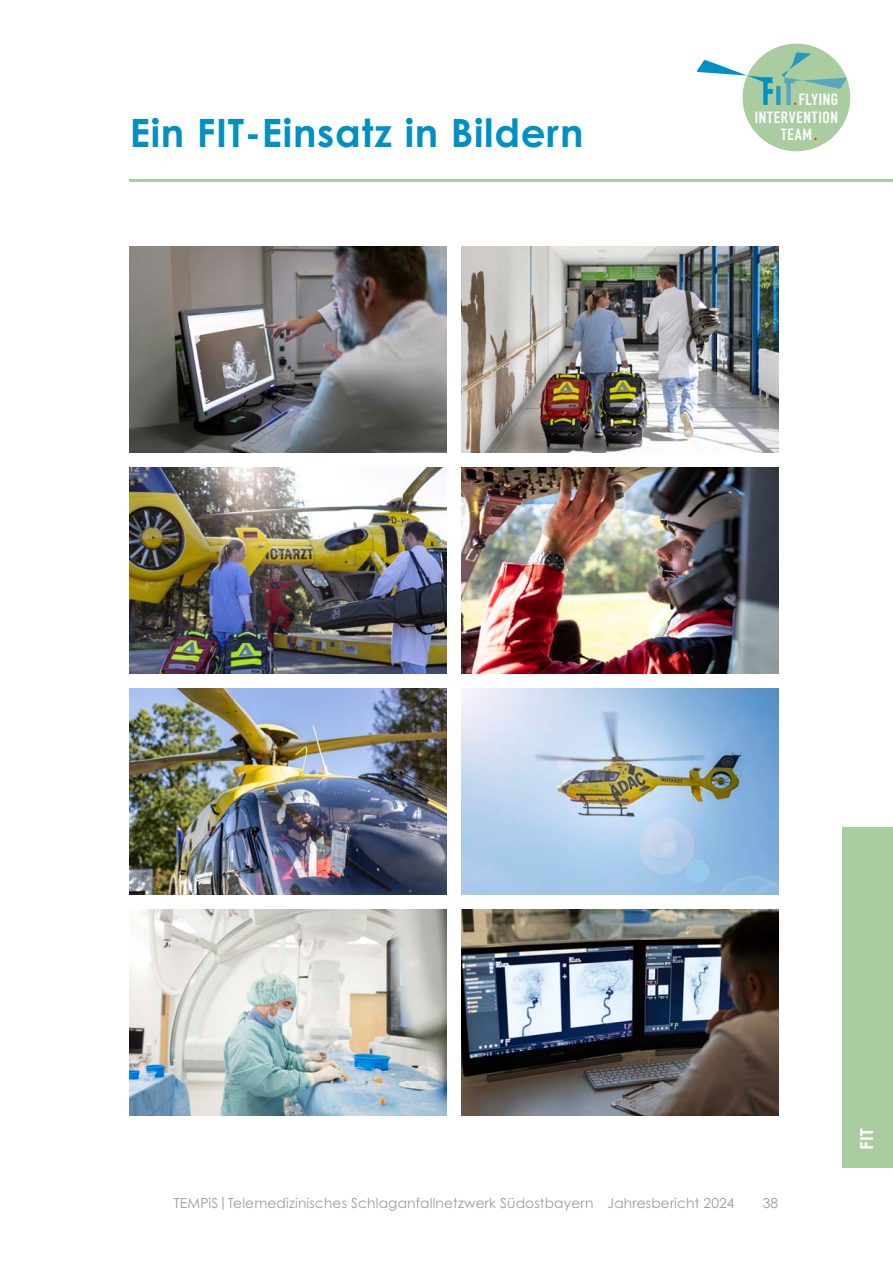
<style>
.page{position:relative;width:893px;height:1263px;background:#fff}
.page>*{position:absolute;margin:0;border:0;box-sizing:border-box;transform-origin:0 0}
.Überschrift_groß_26pt__fett{font:700 39px "Century Gothic Std";letter-spacing:.02em;color:#0090c2}
.Text_Grafiken{font:700 18px "Century Gothic Std";color:#fff}
.t1{font:700 16.05px "DIN Condensed";letter-spacing:.04em;color:#fff;scale:1.06 1}
.t2{font:13.8px "Century Gothic Std";letter-spacing:.01em;color:#9d9d9d}
</style>
<div class="page">
<hr style="left:130px;top:179px;width:763px;height:3px;background:#a9cca0">
<div style="left:743px;top:44px;width:107px;height:107px;background:#a9cca0;border-radius:50%"></div>
<svg style="left:697px;top:52px;width:150px;height:53px"></svg>
<div style="left:772px;top:74px;width:13px;height:12px;background:#a9cca0;border-radius:50%"></div>
<img style="left:130px;top:688px;width:317px;height:206px">
<img style="left:461px;top:909px;width:317px;height:206px">
<img style="left:130px;top:909px;width:317px;height:206px">
<img style="left:461px;top:247px;width:317px;height:206px">
<img style="left:461px;top:467px;width:317px;height:207px">
<img style="left:130px;top:467px;width:317px;height:207px">
<img style="left:461px;top:688px;width:317px;height:206px">
<img style="left:130px;top:247px;width:317px;height:206px">
<div style="left:843px;top:827px;width:50px;height:340px;background:#a9cca0"></div>
<p class="t1" style="left:799px;top:90px;width:39px">FLYING</p>
<p class="t1" style="left:755px;top:108px;width:80px">INTERVENTION</p>
<p class="Überschrift_groß_26pt__fett" style="left:130px;top:109px;width:455px">Ein FIT-Einsatz in Bildern</p>
<p class="t1" style="left:781px;top:125px;width:31px">TEAM</p>
<p class="t2" style="left:174px;top:1195px;width:562px">TEMPiS|Telemedizinisches Schlaganfallnetzwerk Südostbayern Jahresbericht 2024</p>
<p class="t2" style="left:763px;top:1195px;width:17px">38</p>
<p class="Text_Grafiken" style="left:855px;top:1150px;width:23px;rotate:-90deg">FIT</p>
</div>
